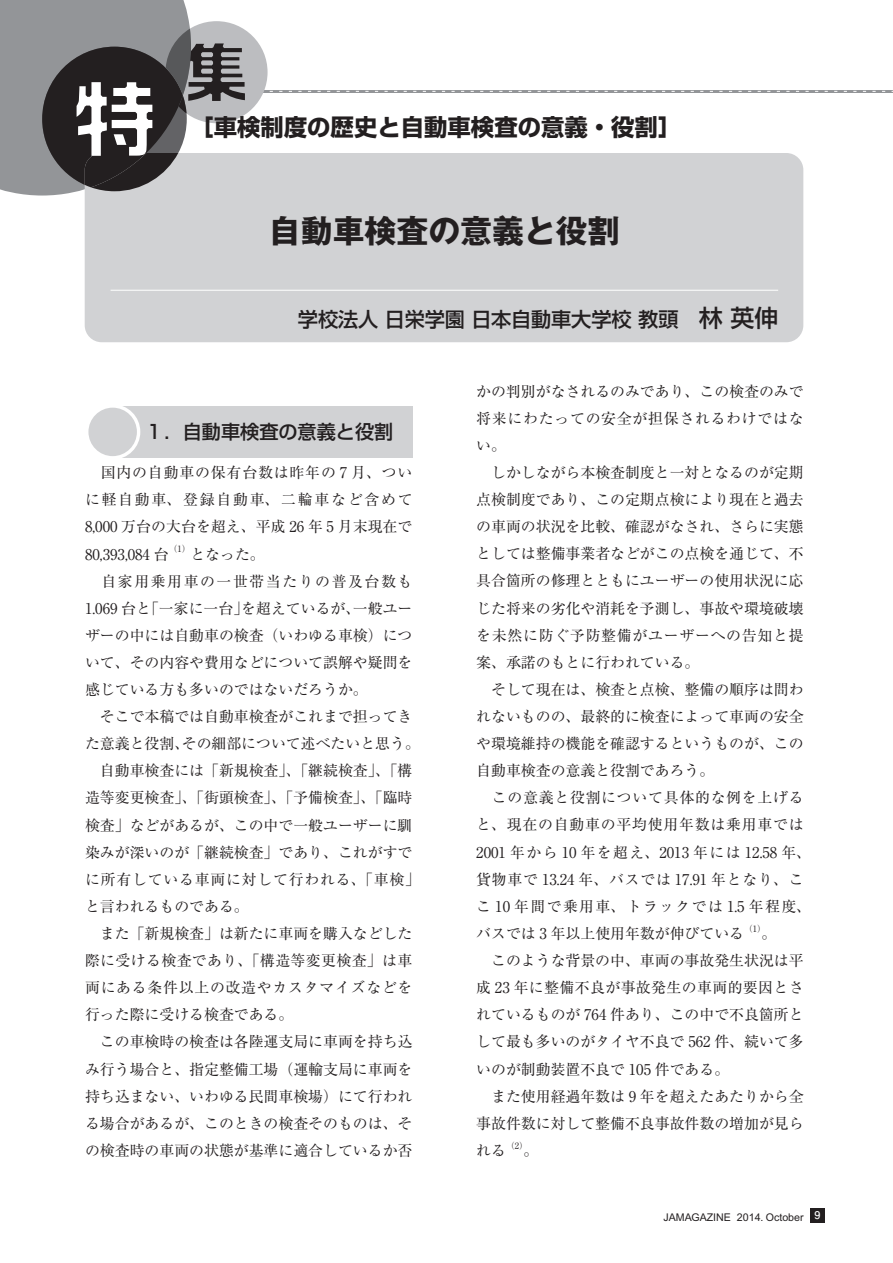
<style>
.page{position:relative;width:893px;height:1263px;background:#fff}
.page>*{position:absolute;margin:0;border:0;box-sizing:border-box;transform-origin:0 0}
.t1{font:700 31.95px "Gothic MB101 Pro";color:#231f20}
.t2{font:700 23.4px "Shin Go Pro";color:#231f20}
.t3{font:500 20.25px "Shin Go Pro";letter-spacing:-.005em;color:#231f20}
.t4{font:500 19.2px "Shin Go Pro";color:#231f20}
.t5{font:14.85px/27.2px "Ryumin Pro";color:#231f20}
.t6{font:10.65px "Arial";color:#231f20}
.t7{font:8.7px "Ryumin Pro";color:#231f20}
.s1{font-size:23.85px}
.s2{font-family:"Futo Go B101 Pro";font-weight:700;color:#fff}
</style>
<div class="page">
<div style="left:85px;top:153px;width:718px;height:189px;background:#d1d2d4;border-radius:17px"></div>
<svg style="left:0;top:0;width:893px;height:196px"></svg>
<div style="left:810px;top:1208px;width:15px;height:14px;background:#231f20"></div>
<hr style="left:111px;top:290px;width:667px;height:1px;background:#fff">
<div style="left:113px;top:406px;width:299px;height:51px;background:#d1d2d4"></div>
<div style="left:87px;top:406px;width:52px;height:52px;background:#d1d2d4;border-radius:50%"></div>
<div style="left:85px;top:404px;width:55px;height:55px;border:3px solid #fff;border-radius:50%"></div>
<h2 class="t2" style="left:190px;top:109px;width:493px">［車検制度の歴史と自動車検査の意義・役割］</h2>
<h1 class="t1" style="left:269px;top:204px;width:352px">自動車検査の意義と役割</h1>
<h3 class="t3" style="left:298px;top:303px;width:482px">学校法人 日栄学園 日本自動車大学校 教頭 <span class="s1">林 英伸</span></h3>
<p class="t4" style="left:145px;top:416px;width:250px">１．自動車検査の意義と役割</p>
<p class="t5" style="left:85px;top:458px;width:329px;text-align:justify">　国内の自動車の保有台数は昨年の 7 月、ついに軽自動車、登録自動車、二輪車など含めて8,000 万台の大台を超え、平成 26 年 5 月末現在で80,393,084 台</p>
<p class="t7" style="left:169px;top:542px;width:23px">（1）</p>
<p class="t5" style="left:85px;top:539px;width:336px;text-indent:105px">となった。<br>　自家用乗用車の一世帯当たりの普及台数も<br>1.069 台と「一家に一台」を超えているが、一般ユーザーの中には自動車の検査（いわゆる車検）について、その内容や費用などについて誤解や疑問を感じている方も多いのではないだろうか。<br>　そこで本稿では自動車検査がこれまで担ってきた意義と役割、その細部について述べたいと思う。　自動車検査には「新規検査」、「継続検査」、「構造等変更検査」、「街頭検査」、「予備検査」、「臨時検査」などがあるが、この中で一般ユーザーに馴染みが深いのが「継続検査」であり、これがすでに所有している車両に対して行われる、「車検」と言われるものである。<br>　また「新規検査」は新たに車両を購入などした際に受ける検査であり、「構造等変更検査」は車両にある条件以上の改造やカスタマイズなどを行った際に受ける検査である。<br>　この車検時の検査は各陸運支局に車両を持ち込み行う場合と、指定整備工場（運輸支局に車両を持ち込まない、いわゆる民間車検場）にて行われる場合があるが、このときの検査そのものは、その検査時の車両の状態が基準に適合しているか否</p>
<p class="t5" style="left:476px;top:377px;width:336px">かの判別がなされるのみであり、この検査のみで将来にわたっての安全が担保されるわけではない。<br>　しかしながら本検査制度と一対となるのが定期点検制度であり、この定期点検により現在と過去の車両の状況を比較、確認がなされ、さらに実態としては整備事業者などがこの点検を通じて、不具合箇所の修理とともにユーザーの使用状況に応じた将来の劣化や消耗を予測し、事故や環境破壊を未然に防ぐ予防整備がユーザーへの告知と提案、承諾のもとに行われている。<br>　そして現在は、検査と点検、整備の順序は問われないものの、最終的に検査によって車両の安全や環境維持の機能を確認するというものが、この自動車検査の意義と役割であろう。<br>　この意義と役割について具体的な例を上げると、現在の自動車の平均使用年数は乗用車では<br>2001 年から 10 年を超え、2013 年には 12.58 年、貨物車で 13.24 年、バスでは 17.91 年となり、ここ 10 年間で乗用車、トラックでは 1.5 年程度、バスでは 3 年以上使用年数が伸びている</p>
<p class="t7" style="left:744px;top:922px;width:23px">（1）</p>
<p class="t5" style="left:476px;top:919px;width:329px;text-indent:285px">。<br>　このような背景の中、車両の事故発生状況は平成 23 年に整備不良が事故発生の車両的要因とされているものが 764 件あり、この中で不良箇所として最も多いのがタイヤ不良で 562 件、続いて多いのが制動装置不良で 105 件である。<br>　また使用経過年数は 9 年を超えたあたりから全事故件数に対して整備不良事故件数の増加が見られる</p>
<p class="t7" style="left:506px;top:1138px;width:23px">（2）</p>
<p class="t5" style="left:523px;top:1136px;width:16px">。</p>
<p class="t6" style="left:664px;top:1211px;width:158px">JAMAGAZINE 2014. October <span class="s2">9</span></p>
</div>
